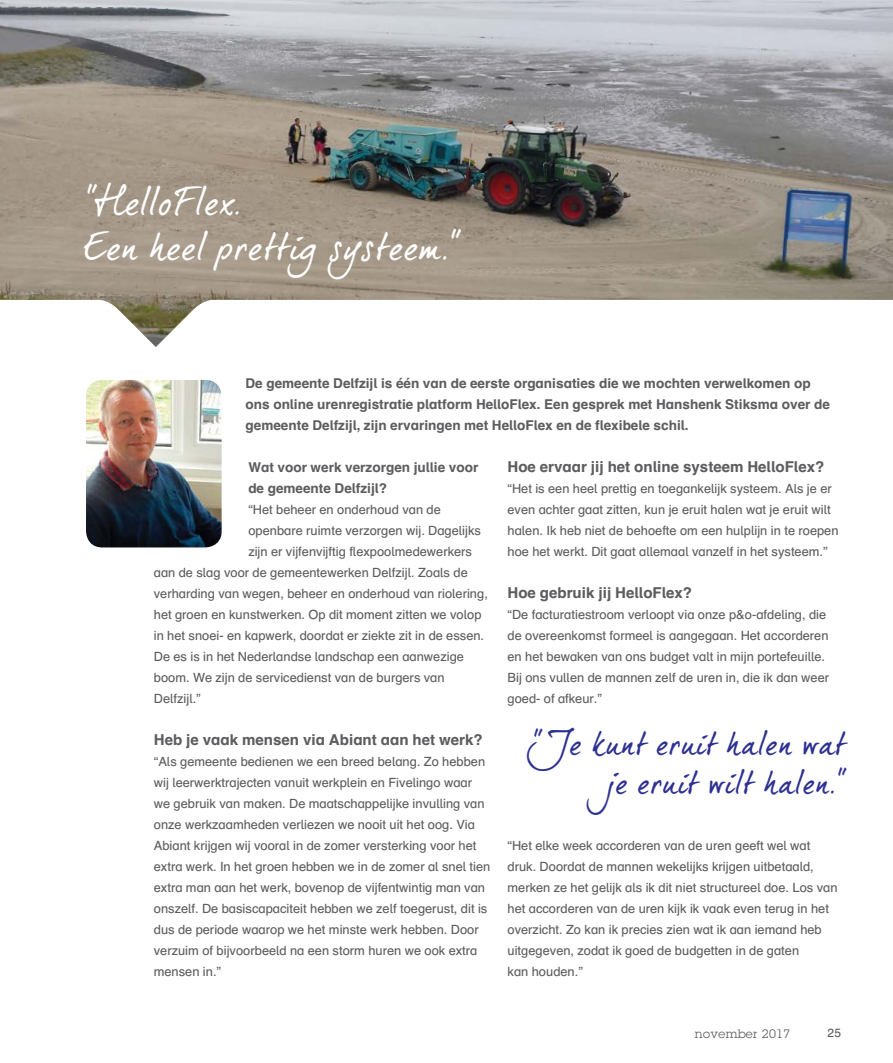
<style>
.page{position:relative;width:893px;height:1063px;background:#fff}
.page>*{position:absolute;margin:0;border:0;box-sizing:border-box;transform-origin:0 0}
.t1{font:39px/45px "dear Joe 5 CASUAL P";color:#fff}
.t2{font:33px/39px "dear Joe 5 CASUAL P";color:#2e3092;text-align:right}
.t3{font:700 15px "Schulbuch Nord";color:#5d5d60}
.t4{font:700 13.5px/21px "Schulbuch Nord";color:#5d5d60}
.t5{font:12.75px/21px "Schulbuch Nord";color:#5d5d60}
.t6{font:12px "Lubalin Graph";letter-spacing:.025em;color:#5d5d60}
.t7{font:12px "Schulbuch Nord";color:#5d5d60}
</style>
<div class="page">
<img style="left:0;top:0;width:893px;height:347px">
<img style="left:88px;top:381px;width:132px;height:165px">
<div style="left:85px;top:378px;width:138px;height:171px;border:2px solid #fff;border-radius:17px"></div>
<h1 class="t1" style="left:85px;top:178px;width:378px">“HelloFlex.<br>Een heel prettig systeem.”</h1>
<p class="t4" style="left:246px;top:372px;width:586px">De gemeente Delfzijl is één van de eerste organisaties die we mochten verwelkomen op ons online urenregistratie platform HelloFlex. Een gesprek met Hanshenk Stiksma over de gemeente Delfzijl, zijn ervaringen met HelloFlex en de flexibele schil.</p>
<p class="t4" style="left:248px;top:456px;width:231px">Wat voor werk verzorgen jullie voor de gemeente Delfzijl?</p>
<p class="t5" style="left:248px;top:499px;width:194px">“Het beheer en onderhoud van de</p>
<p class="t5" style="left:248px;top:520px;width:234px">openbare ruimte verzorgen wij. Dagelijks</p>
<p class="t5" style="left:248px;top:541px;width:225px">zijn er vijfenvijftig flexpoolmedewerkers</p>
<p class="t5" style="left:154px;top:562px;width:315px">aan de slag voor de gemeentewerken Delfzijl. Zoals de</p>
<p class="t5" style="left:154px;top:583px;width:336px">verharding van wegen, beheer en onderhoud van riolering,</p>
<p class="t5" style="left:154px;top:604px;width:329px">het groen en kunstwerken. Op dit moment zitten we volop</p>
<p class="t5" style="left:154px;top:625px;width:332px">in het snoei- en kapwerk, doordat er ziekte zit in de essen.</p>
<p class="t5" style="left:154px;top:646px;width:312px">De es is in het Nederlandse landschap een aanwezige</p>
<p class="t5" style="left:154px;top:667px;width:292px">boom. We zijn de servicedienst van de burgers van</p>
<p class="t5" style="left:154px;top:688px;width:49px">Delfzijl.”</p>
<p class="t3" style="left:154px;top:730px;width:330px">Heb je vaak mensen via Abiant aan het werk?</p>
<p class="t5" style="left:154px;top:751px;width:338px">“Als gemeente bedienen we een breed belang. Zo hebben wij leerwerktrajecten vanuit werkplein en Fivelingo waar we gebruik van maken. De maatschappelijke invulling van onze werkzaamheden verliezen we nooit uit het oog. Via Abiant krijgen wij vooral in de zomer versterking voor het extra werk. In het groen hebben we in de zomer al snel tien extra man aan het werk, bovenop de vijfentwintig man van onszelf. De basiscapaciteit hebben we zelf toegerust, dit is dus de periode waarop we het minste werk hebben. Door verzuim of bijvoorbeeld na een storm huren we ook extra mensen in.”</p>
<p class="t3" style="left:507px;top:457px;width:318px">Hoe ervaar jij het online systeem HelloFlex?</p>
<p class="t5" style="left:507px;top:478px;width:333px">“Het is een heel prettig en toegankelijk systeem. Als je er even achter gaat zitten, kun je eruit halen wat je eruit wilt halen. Ik heb niet de behoefte om een hulplijn in te roepen hoe het werkt. Dit gaat allemaal vanzelf in het systeem.”</p>
<p class="t3" style="left:507px;top:583px;width:186px">Hoe gebruik jij HelloFlex?</p>
<p class="t5" style="left:507px;top:604px;width:323px">“De facturatiestroom verloopt via onze p&amp;o-afdeling, die de overeenkomst formeel is aangegaan. Het accorderen en het bewaken van ons budget valt in mijn portefeuille.<br>Bij ons vullen de mannen zelf de uren in, die ik dan weer goed- of afkeur.”</p>
<h2 class="t2" style="left:532px;top:723px;width:316px">“Je kunt eruit halen wat je eruit wilt halen.”</h2>
<p class="t5" style="left:507px;top:835px;width:332px">“Het elke week accorderen van de uren geeft wel wat druk. Doordat de mannen wekelijks krijgen uitbetaald, merken ze het gelijk als ik dit niet structureel doe. Los van het accorderen van de uren kijk ik vaak even terug in het overzicht. Zo kan ik precies zien wat ik aan iemand heb uitgegeven, zodat ik goed de budgetten in de gaten<br>kan houden.”</p>
<p class="t6" style="left:695px;top:1026px;width:97px">november 2017</p>
<p class="t7" style="left:827px;top:1026px;width:15px">25</p>
</div>
